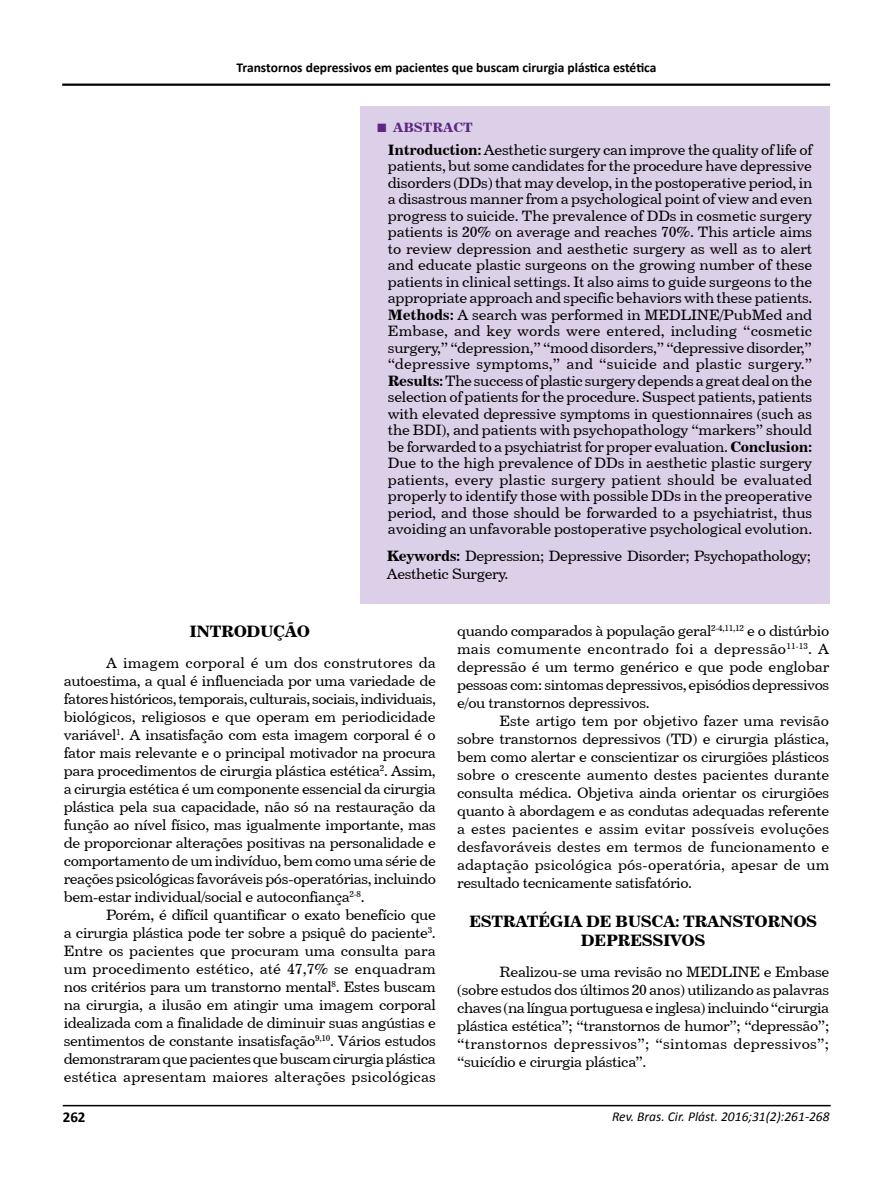
<style>
.page{position:relative;width:893px;height:1191px;background:#fff}
.page>*{position:absolute;margin:0;border:0;box-sizing:border-box;transform-origin:0 0}
.t1{font:16.5px/19.8px "Century 731 BT Bold A";letter-spacing:-.025em;color:#000;text-align:center}
.t2{font:15px/18px "Century 731 BT Roman A";letter-spacing:-.025em;color:#000;text-align:justify}
.t3{font:700 15px "Calibri";color:#000}
.t4{font:700 13.5px "Calibri";color:#000}
.t5{font:italic 13.5px "Calibri";color:#000}
.t6{font:13.5px "Century 731 BT Bold A";color:#5c2783}
.s1{font-family:"Times New Roman";font-weight:700;font-size:18px}
.s2{font-family:"Century 731 BT Bold A"}
</style>
<div class="page">
<hr style="left:63px;top:1104px;width:768px;height:2px;background:#000">
<hr style="left:62px;top:84px;width:768px;height:2px;background:#000">
<div style="left:360px;top:106px;width:470px;height:498px;background:#dbd0e7"></div>
<p class="t4" style="left:237px;top:59px;width:421px">Transtornos depressivos em pacientes que buscam cirurgia plástica estética</p>
<p class="t6" style="left:377px;top:119px;width:98px"><span class="s1">■</span> ABSTRACT</p>
<p class="t2" style="left:388px;top:141px;width:426px;line-height:16.5px"><span class="s2">Introduction:</span> Aesthetic surgery can improve the quality of life of patients, but some candidates for the procedure have depressive disorders (DDs) that may develop, in the postoperative period, in a disastrous manner from a psychological point of view and even progress to suicide. The prevalence of DDs in cosmetic surgery patients is 20% on average and reaches 70%. This article aims to review depression and aesthetic surgery as well as to alert and educate plastic surgeons on the growing number of these patients in clinical settings. It also aims to guide surgeons to the appropriate approach and specific behaviors with these patients.<br><span class="s2">Methods:</span> A search was performed in MEDLINE/PubMed and Embase, and key words were entered, including “cosmetic surgery,” “depression,” “mood disorders,” “depressive disorder,” “depressive symptoms,” and “suicide and plastic surgery.” <span class="s2">Results:</span> The success of plastic surgery depends a great deal on the selection of patients for the procedure. Suspect patients, patients with elevated depressive symptoms in questionnaires (such as the BDI), and patients with psychopathology “markers” should be forwarded to a psychiatrist for proper evaluation. <span class="s2">Conclusion:<br></span>Due to the high prevalence of DDs in aesthetic plastic surgery patients, every plastic surgery patient should be evaluated properly to identify those with possible DDs in the preoperative period, and those should be forwarded to a psychiatrist, thus avoiding an unfavorable postoperative psychological evolution.</p>
<p class="t2" style="left:387px;top:546px;width:426px"><span class="s2">Keywords:</span> Depression; Depressive Disorder; Psychopathology;<br>Aesthetic Surgery.</p>
<p class="t1" style="left:189px;top:621px;width:122px">INTRODUÇÃO</p>
<p class="t2" style="left:64px;top:653px;width:374px;text-indent:43px">A imagem corporal é um dos construtores da autoestima, a qual é influenciada por uma variedade de fatores históricos, temporais, culturais, sociais, individuais, biológicos, religiosos e que operam em periodicidade variável<sup>1</sup>. A insatisfação com esta imagem corporal é o fator mais relevante e o principal motivador na procura para procedimentos de cirurgia plástica estética<sup>2</sup>. Assim, a cirurgia estética é um componente essencial da cirurgia plástica pela sua capacidade, não só na restauração da função ao nível físico, mas igualmente importante, mas de proporcionar alterações positivas na personalidade e comportamento de um indivíduo, bem como uma série de reações psicológicas favoráveis pós-operatórias, incluindo bem-estar individual/social e autoconfiança<sup>2-8</sup>.</p>
<p class="t2" style="left:64px;top:905px;width:374px;text-indent:43px">Porém, é difícil quantificar o exato benefício que a cirurgia plástica pode ter sobre a psiquê do paciente<sup>3</sup>.<br>Entre os pacientes que procuram uma consulta para um procedimento estético, até 47,7% se enquadram nos critérios para um transtorno mental<sup>8</sup>. Estes buscam na cirurgia, a ilusão em atingir uma imagem corporal idealizada com a finalidade de diminuir suas angústias e sentimentos de constante insatisfação<sup>9,10</sup>. Vários estudos demonstraram que pacientes que buscam cirurgia plástica estética apresentam maiores alterações psicológicas</p>
<p class="t2" style="left:457px;top:621px;width:374px">quando comparados à população geral<sup>2-4,11,12</sup> e o distúrbio mais comumente encontrado foi a depressão<sup>11-13</sup>. A depressão é um termo genérico e que pode englobar pessoas com: sintomas depressivos, episódios depressivos e/ou transtornos depressivos.</p>
<p class="t2" style="left:457px;top:711px;width:374px;text-indent:43px">Este artigo tem por objetivo fazer uma revisão sobre transtornos depressivos (TD) e cirurgia plástica, bem como alertar e conscientizar os cirurgiões plásticos sobre o crescente aumento destes pacientes durante consulta médica. Objetiva ainda orientar os cirurgiões quanto à abordagem e as condutas adequadas referente a estes pacientes e assim evitar possíveis evoluções desfavoráveis destes em termos de funcionamento e adaptação psicológica pós-operatória, apesar de um resultado tecnicamente satisfatório.</p>
<p class="t1" style="left:469px;top:910px;width:350px">ESTRATÉGIA DE BUSCA: TRANSTORNOS<br>DEPRESSIVOS</p>
<p class="t2" style="left:457px;top:962px;width:374px;text-indent:43px">Realizou-se uma revisão no MEDLINE e Embase (sobre estudos dos últimos 20 anos) utilizando as palavras chaves (na língua portuguesa e inglesa) incluindo “cirurgia plástica estética”; “transtornos de humor”; “depressão”; “transtornos depressivos”; “sintomas depressivos”; “suicídio e cirurgia plástica”.</p>
<p class="t3" style="left:63px;top:1107px;width:24px">262</p>
<p class="t5" style="left:612px;top:1107px;width:219px">Rev. Bras. Cir. Plást. 2016;31(2):261-268</p>
</div>
